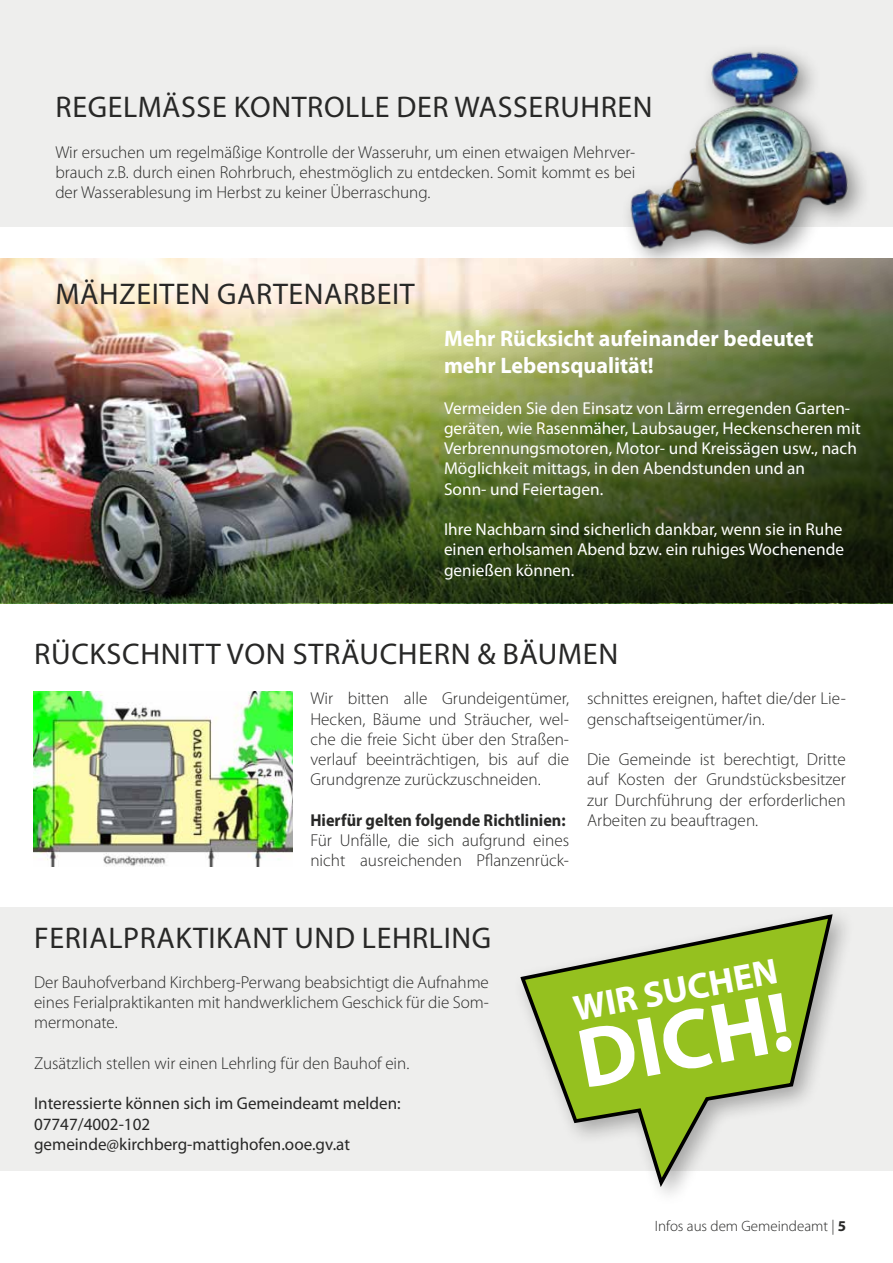
<style>
.page{position:relative;width:893px;height:1263px;background:#fff}
.page>*{position:absolute;margin:0;border:0;box-sizing:border-box;transform-origin:0 0}
.t1{font:700 85.35px "Myriad Pro";color:#fff}
.t2{font:700 36.3px "Myriad Pro";color:#fff}
.t3{font:30px "Myriad Pro";letter-spacing:.02em;color:#282827}
.t4{font:700 22.5px/27px "Myriad Pro";color:#fff}
.t5{font:300 17.25px/20.2px "Myriad Pro";color:#282827;text-align:justify}
.t6{font:17.25px/20.2px "Myriad Pro";color:#fff}
.t7{font:17.25px/20.2px "Myriad Pro";color:#282827}
.t8{font:700 17.25px "Myriad Pro";color:#282827;scale:.94 1}
.t9{font:300 15px "Myriad Pro";color:#282827}
.s1{font-weight:700}
</style>
<div class="page">
<img style="left:0;top:259px;width:893px;height:344px">
<div style="left:0;top:0;width:893px;height:226px;background:#eeeeed"></div>
<img style="left:552px;top:50px;width:341px;height:260px">
<img style="left:34px;top:691px;width:258px;height:175px">
<div style="left:0;top:907px;width:893px;height:263px;background:#eeeeed"></div>
<div style="left:512px;top:906px;width:343px;height:302px;background:#000;opacity:.3"></div>
<svg style="left:519px;top:914px;width:316px;height:275px"></svg>
<h3 class="t3" style="left:56px;top:89px;width:598px">REGELMÄSSE KONTROLLE DER WASSERUHREN</h3>
<p class="t5" style="left:55px;top:142px;width:582px">Wir ersuchen um regelmäßige Kontrolle der Wasseruhr, um einen etwaigen Mehrver&shy;brauch z.B. durch einen Rohrbruch, ehestmöglich zu entdecken. Somit kommt es bei der Wasserablesung im Herbst zu keiner Überraschung.</p>
<h3 class="t3" style="left:56px;top:275px;width:361px">MÄHZEITEN GARTENARBEIT</h3>
<h3 class="t4" style="left:444px;top:324px;width:371px">Mehr Rücksicht aufeinander bedeutet mehr Lebensqualität!</h3>
<p class="t6" style="left:444px;top:397px;width:418px">Vermeiden Sie den Einsatz von Lärm erregenden Garten&shy;geräten, wie Rasenmäher, Laubsauger, Heckenscheren mit Verbrennungsmotoren, Motor- und Kreissägen usw., nach Möglichkeit mittags, in den Abendstunden und an<br>Sonn- und Feiertagen.</p>
<p class="t6" style="left:444px;top:519px;width:402px;text-align:justify">Ihre Nachbarn sind sicherlich dankbar, wenn sie in Ruhe einen erholsamen Abend bzw. ein ruhiges Wochenende genießen können.</p>
<h3 class="t3" style="left:34px;top:635px;width:585px">RÜCKSCHNITT VON STRÄUCHERN &amp; BÄUMEN</h3>
<p class="t5" style="left:310px;top:688px;width:260px">Wir bitten alle Grundeigentümer, Hecken, Bäume und Sträucher, wel&shy;che die freie Sicht über den Straßen&shy;verlauf beeinträchtigen, bis auf die Grundgrenze zurückzuschneiden.</p>
<p class="t8" style="left:310px;top:809px;width:273px">Hierfür gelten folgende Richtlinien:</p>
<p class="t5" style="left:310px;top:830px;width:260px">Für Unfälle, die sich aufgrund eines nicht ausreichenden Pflanzenrück-</p>
<p class="t5" style="left:587px;top:688px;width:260px">schnittes ereignen, haftet die/der Lie&shy;genschaftseigentümer/in.</p>
<p class="t5" style="left:587px;top:749px;width:260px">Die Gemeinde ist berechtigt, Dritte auf Kosten der Grundstücksbesitzer zur Durchführung der erforderlichen Arbeiten zu beauftragen.</p>
<h3 class="t3" style="left:34px;top:919px;width:458px">FERIALPRAKTIKANT UND LEHRLING</h3>
<p class="t5" style="left:34px;top:972px;width:456px">Der Bauhofverband Kirchberg-Perwang beabsichtigt die Aufnahme eines Ferialpraktikanten mit handwerklichem Geschick für die Som&shy;mermonate.</p>
<p class="t5" style="left:34px;top:1053px;width:377px">Zusätzlich stellen wir einen Lehrling für den Bauhof ein.</p>
<p class="t7" style="left:34px;top:1093px;width:368px">Interessierte können sich im Gemeindeamt melden:<br>07747/4002-102 gemeinde@kirchberg-mattighofen.ooe.gv.at</p>
<h2 class="t2" style="left:570px;top:984px;width:208px;rotate:-10deg">WIR SUCHEN</h2>
<h1 class="t1" style="left:569px;top:1004px;width:218px;rotate:-10deg">DICH!</h1>
<p class="t9" style="left:655px;top:1217px;width:193px">Infos aus dem Gemeindeamt | <span class="s1">5</span></p>
</div>
